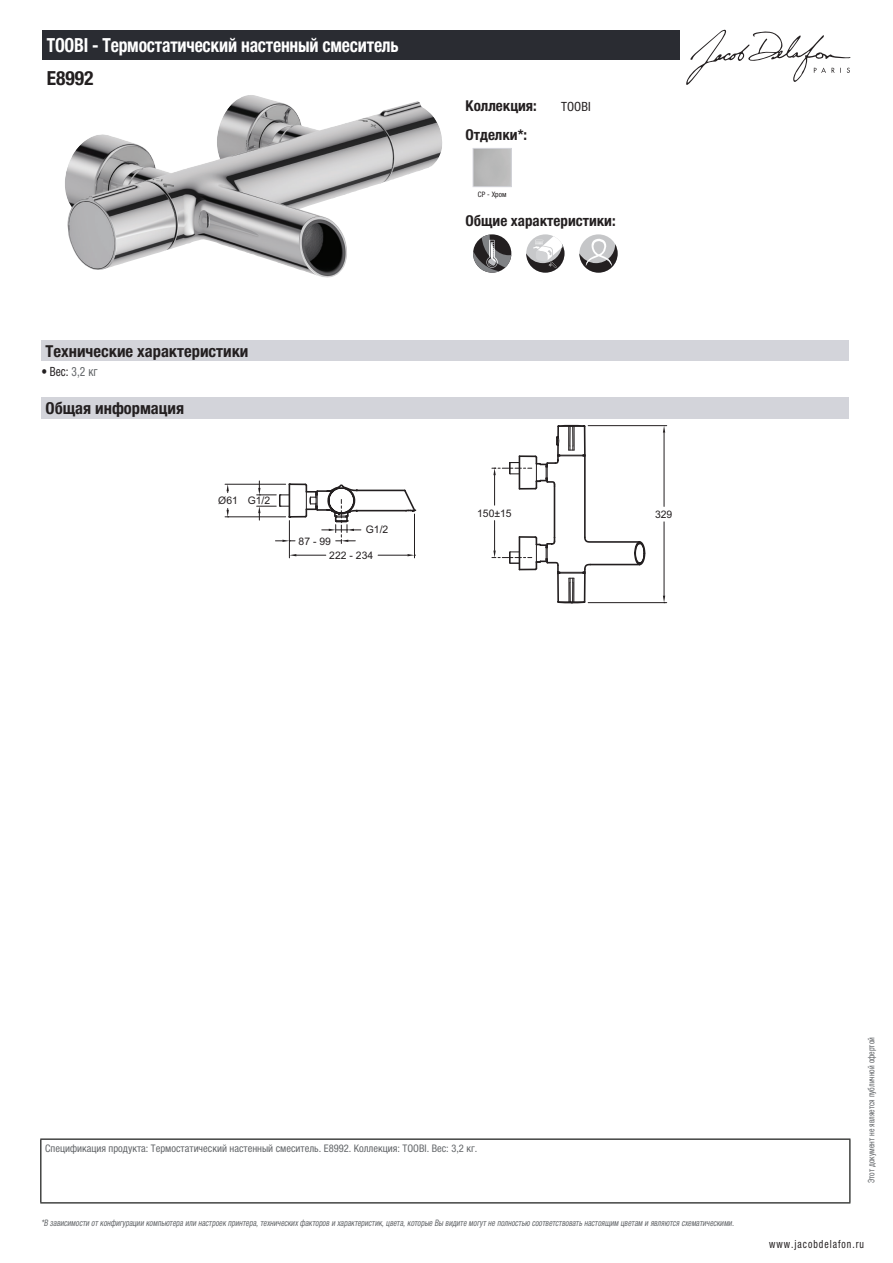
<style>
.page{position:relative;width:893px;height:1263px;background:#fff}
.page>*{position:absolute;margin:0;border:0;box-sizing:border-box;transform-origin:0 0}
.t1{font:700 condensed 19.5px "Helvetica Neue LTCYR";letter-spacing:-.01em;color:#fff;scale:.9 1}
.t2{font:700 condensed 19.5px "Helvetica Neue LTCYR";color:#231f20}
.t3{font:700 condensed 16.5px "Helvetica Neue LTCYR";color:#231f20}
.t4{font:700 condensed 15px "Helvetica Neue LTCYR";color:#231f20}
.t5{font:condensed 12.75px "Helvetica Neue LTCYR";color:#231f20;scale:.9 1}
.t6{font:condensed 12.75px "Helvetica Neue LTCYR";color:#231f20}
.t7{font:condensed 11.25px "Helvetica Neue LTCYR";letter-spacing:.1em;color:#231f20;scale:.87 1}
.t8{font:condensed 10.5px "Helvetica Neue LTCYR";color:#626568}
.t9{font:10.35px/14.4px "Arial";color:#231f20}
.t10{font:italic condensed 9px "Helvetica Neue LTCYR";color:#626568;scale:.87 1}
.t11{font:condensed 9px "Helvetica Neue LTCYR";color:#626568;scale:.87 1}
.t12{font:condensed 7.5px "Helvetica Neue LTCYR";color:#231f20}
.s1{color:#626568}
</style>
<div class="page">
<svg style="left:686px;top:30px;width:164px;height:55px"></svg>
<img style="left:65px;top:95px;width:282px;height:183px">
<div style="left:473px;top:148px;width:39px;height:39px;border:1px solid #d3d4da"></div>
<svg style="left:473px;top:235px;width:38px;height:38px"></svg>
<svg style="left:526px;top:234px;width:38px;height:39px"></svg>
<svg style="left:526px;top:236px;width:38px;height:37px"></svg>
<svg style="left:579px;top:234px;width:39px;height:39px"></svg>
<svg style="left:579px;top:238px;width:39px;height:35px"></svg>
<div style="left:41px;top:340px;width:808px;height:22px;background:#d3d4da"></div>
<div style="left:41px;top:397px;width:808px;height:21px;background:#d3d4da"></div>
<hr style="left:588px;top:425px;width:79px;height:1px;background:#231f20">
<hr style="left:588px;top:602px;width:79px;height:1px;background:#231f20">
<hr style="left:664px;top:433px;width:1px;height:73px;background:#231f20">
<hr style="left:664px;top:522px;width:1px;height:74px;background:#231f20">
<svg style="left:663px;top:426px;width:2px;height:7px"></svg>
<svg style="left:663px;top:596px;width:2px;height:7px"></svg>
<svg style="left:224px;top:425px;width:422px;height:178px"></svg>
<div style="left:43px;top:30px;width:637px;height:30px;background:#2a2c32"></div>
<hr style="left:40px;top:1138px;width:810px;height:2px;background:#040503">
<hr style="left:40px;top:1140px;width:1px;height:62px;background:#040503">
<hr style="left:849px;top:1140px;width:1px;height:62px;background:#040503">
<hr style="left:40px;top:1202px;width:810px;height:1px;background:#040503">
<h1 class="t1" style="left:47px;top:34px;width:392px">TOOBI - Термостатический настенный смеситель</h1>
<h1 class="t2" style="left:47px;top:67px;width:48px">E8992</h1>
<h2 class="t3" style="left:46px;top:342px;width:204px">Технические характеристики</h2>
<h3 class="t5" style="left:41px;top:364px;width:64px">• Вес: <span class="s1">3,2 кг</span></h3>
<h2 class="t3" style="left:46px;top:399px;width:140px">Общая информация</h2>
<p class="t9" style="left:218px;top:494px;width:53px">Ø61 G1/2</p>
<p class="t9" style="left:366px;top:522px;width:24px">G1/2</p>
<p class="t9" style="left:329px;top:534px;width:45px;text-indent:-31px">87 - 99<br>222 - 234</p>
<h3 class="t4" style="left:466px;top:97px;width:73px">Коллекция:</h3>
<h3 class="t6" style="left:561px;top:99px;width:31px">TOOBI</h3>
<h3 class="t4" style="left:466px;top:126px;width:63px">Отделки*:</h3>
<p class="t12" style="left:478px;top:190px;width:30px">CP - Хром</p>
<h3 class="t4" style="left:466px;top:212px;width:152px">Общие характеристики:</h3>
<p class="t9" style="left:477px;top:506px;width:36px">150±15</p>
<p class="t9" style="left:655px;top:507px;width:19px">329</p>
<p class="t8" style="left:45px;top:1142px;width:434px">Спецификация продукта: Термостатический настенный смеситель. E8992. Коллекция: TOOBI. Вес: 3,2 кг.</p>
<p class="t10" style="left:41px;top:1218px;width:800px">*В зависимости отконфигурации компьютера или настроек принтера,техническихфакторов и характеристик,цвета,которые Вы видите могутне полностью соответствоватьнастоящим цветам и являются схематическими.</p>
<p class="t11" style="left:866px;top:1183px;width:169px;rotate:-90deg">Этот документ не является публичной офертой</p>
<p class="t7" style="left:769px;top:1237px;width:110px">www.jacobdelafon.ru</p>
</div>
